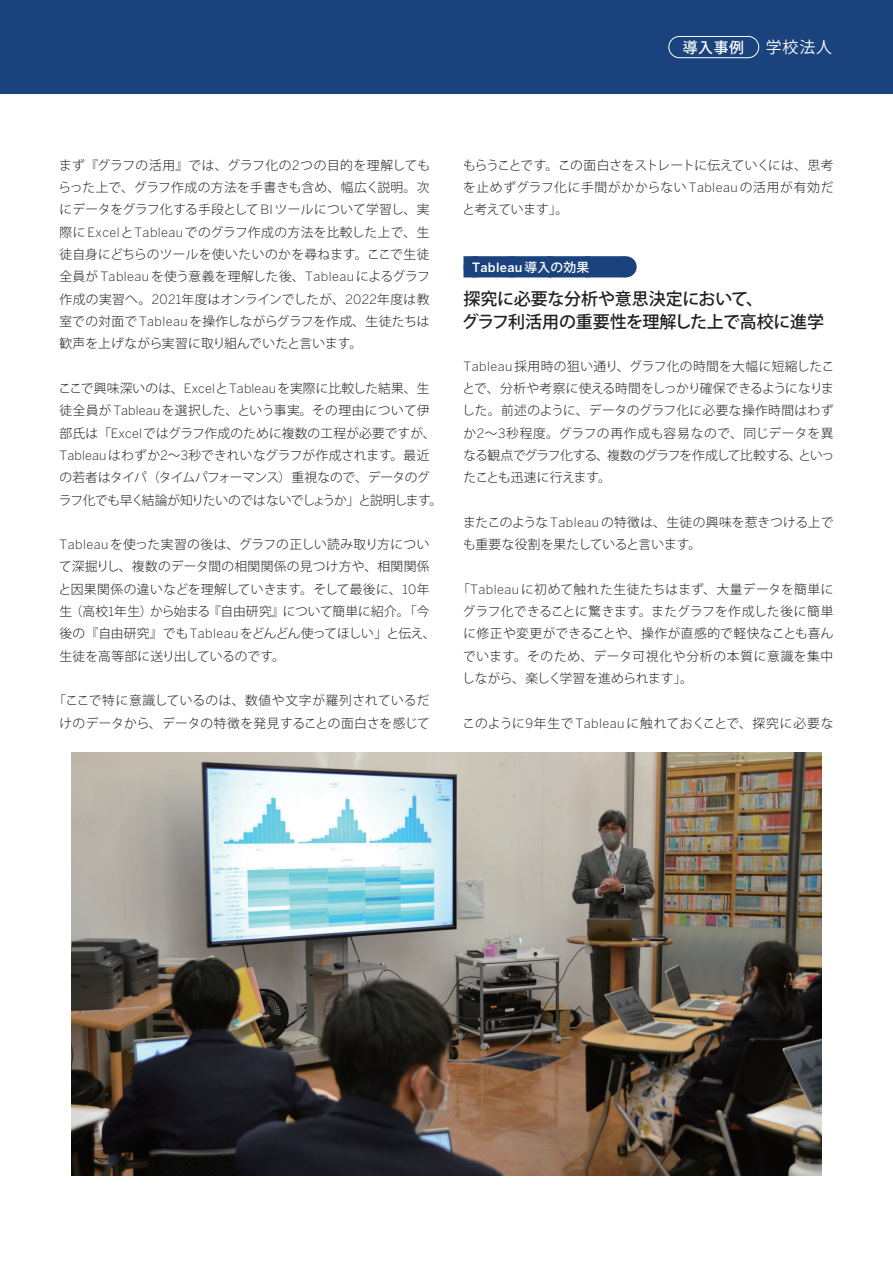
<style>
.page{position:relative;width:893px;height:1263px;background:#fff}
.page>*{position:absolute;margin:0;border:0;box-sizing:border-box;transform-origin:0 0}
.t1{font:500 16.95px/23.4px "Koz Go Pro";letter-spacing:-.01em;color:#231f20}
.t2{font:15.9px "Koz Go Pro";color:#fff}
.t3{font:500 14.85px "Koz Go Pro";color:#fff}
.t4{font:300 12.75px/22.4px "Koz Go Pro";letter-spacing:.005em;color:#231f20;text-align:justify}
.t5{font:300 12.75px/22.4px "Koz Go Pro";letter-spacing:.025em;color:#231f20;text-align:center}
.t6{font:300 12.75px "Koz Go Pro";letter-spacing:.03em;color:#231f20}
.t7{font:500 12.75px "Benton Sans";letter-spacing:.025em;color:#fff}
.s1{font-family:"Benton Sans"}
.s2{font-family:"Koz Go Pro"}
</style>
<div class="page">
<div style="left:0;top:0;width:893px;height:94px;background:#1a437e"></div>
<div style="left:668px;top:36px;width:91px;height:22px;border:1px solid #fff;border-radius:11px"></div>
<div style="left:463px;top:256px;width:162px;height:21px;background:#1a437e"></div>
<svg style="left:512px;top:256px;width:94px;height:1px"></svg>
<svg style="left:625px;top:256px;width:1px;height:21px"></svg>
<img style="left:72px;top:753px;width:749px;height:423px">
<p class="t3" style="left:683px;top:38px;width:63px">導入事例</p>
<p class="t2" style="left:766px;top:37px;width:68px">学校法人</p>
<p class="t4" style="left:59px;top:154px;width:373px">まず『グラフの活用』では、グラフ化の<span class="s1">2</span>つの目的を理解してもらった上で、グラフ作成の方法を手書きも含め、幅広く説明。次にデータをグラフ化する手段として<span class="s1">BI</span>ツールについて学習し、実際に<span class="s1">Excel</span>と<span class="s1">Tableau</span>でのグラフ作成の方法を比較した上で、生徒自身にどちらのツールを使いたいのかを尋ねます。ここで生徒全員が<span class="s1">Tableau</span>を使う意義を理解した後、<span class="s1">Tableau</span>によるグラフ作成の実習へ。<span class="s1">2021</span>年度はオンラインでしたが、<span class="s1">2022</span>年度は教室での対面で<span class="s1">Tableau</span>を操作しながらグラフを作成、生徒たちは歓声を上げながら実習に取り組んでいたと言います。</p>
<p class="t4" style="left:59px;top:377px;width:385px;text-align:left">ここで興味深いのは、<span class="s1">Excel</span>と<span class="s1">Tableau</span>を実際に比較した結果、生徒全員が<span class="s1">Tableau</span>を選択した、という事実。その理由について伊部氏は「<span class="s1">Excel</span>ではグラフ作成のために複数の工程が必要ですが、<span class="s1">Tableau</span>はわずか<span class="s1">2</span>～<span class="s1">3</span>秒できれいなグラフが作成されます。最近の若者はタイパ（タイムパフォーマンス）重視なので、データのグラフ化でも早く結論が知りたいのではないでしょうか」と説明します。</p>
<p class="t4" style="left:59px;top:533px;width:379px;text-align:left"><span class="s1">Tableau</span>を使った実習の後は、グラフの正しい読み取り方について深掘りし、複数のデータ間の相関関係の見つけ方や、相関関係と因果関係の違いなどを理解していきます。そして最後に、<span class="s1">10</span>年生（高校<span class="s1">1</span>年生）から始まる『自由研究』について簡単に紹介。「今後の『自由研究』でも<span class="s1">Tableau</span>をどんどん使ってほしい」と伝え、生徒を高等部に送り出しているのです。</p>
<p class="t5" style="left:53px;top:690px;width:378px">「ここで特に意識しているのは、数値や文字が羅列されているだけのデータから、データの特徴を発見することの面白さを感じて</p>
<p class="t4" style="left:462px;top:154px;width:372px">もらうことです。この面白さをストレートに伝えていくには、思考を止めずグラフ化に手間がかからない<span class="s1">Tableau</span>の活用が有効だと考えています」。</p>
<p class="t7" style="left:472px;top:259px;width:119px">Tableau<span class="s2">導入の効果</span></p>
<h1 class="t1" style="left:462px;top:288px;width:364px">探究に必要な分析や意思決定において、<br>グラフ利活用の重要性を理解した上で高校に進学</h1>
<p class="t4" style="left:462px;top:355px;width:374px"><span class="s1">Tableau</span>採用時の狙い通り、グラフ化の時間を大幅に短縮したことで、分析や考察に使える時間をしっかり確保できるようになりました。前述のように、データのグラフ化に必要な操作時間はわずか<span class="s1">2</span>～<span class="s1">3</span>秒程度。グラフの再作成も容易なので、同じデータを異なる観点でグラフ化する、複数のグラフを作成して比較する、といったことも迅速に行えます。</p>
<p class="t4" style="left:463px;top:511px;width:372px">またこのような<span class="s1">Tableau</span>の特徴は、生徒の興味を惹きつける上でも重要な役割を果たしていると言います。</p>
<p class="t4" style="left:462px;top:578px;width:373px;text-indent:-5px">「<span class="s1">Tableau</span>に初めて触れた生徒たちはまず、大量データを簡単にグラフ化できることに驚きます。またグラフを作成した後に簡単に修正や変更ができることや、操作が直感的で軽快なことも喜んでいます。そのため、データ可視化や分析の本質に意識を集中しながら、楽しく学習を進められます」。</p>
<p class="t6" style="left:463px;top:715px;width:372px">このように<span class="s1">9</span>年生で <span class="s1">Tableau</span>に触れておくことで、探究に必要な</p>
</div>
